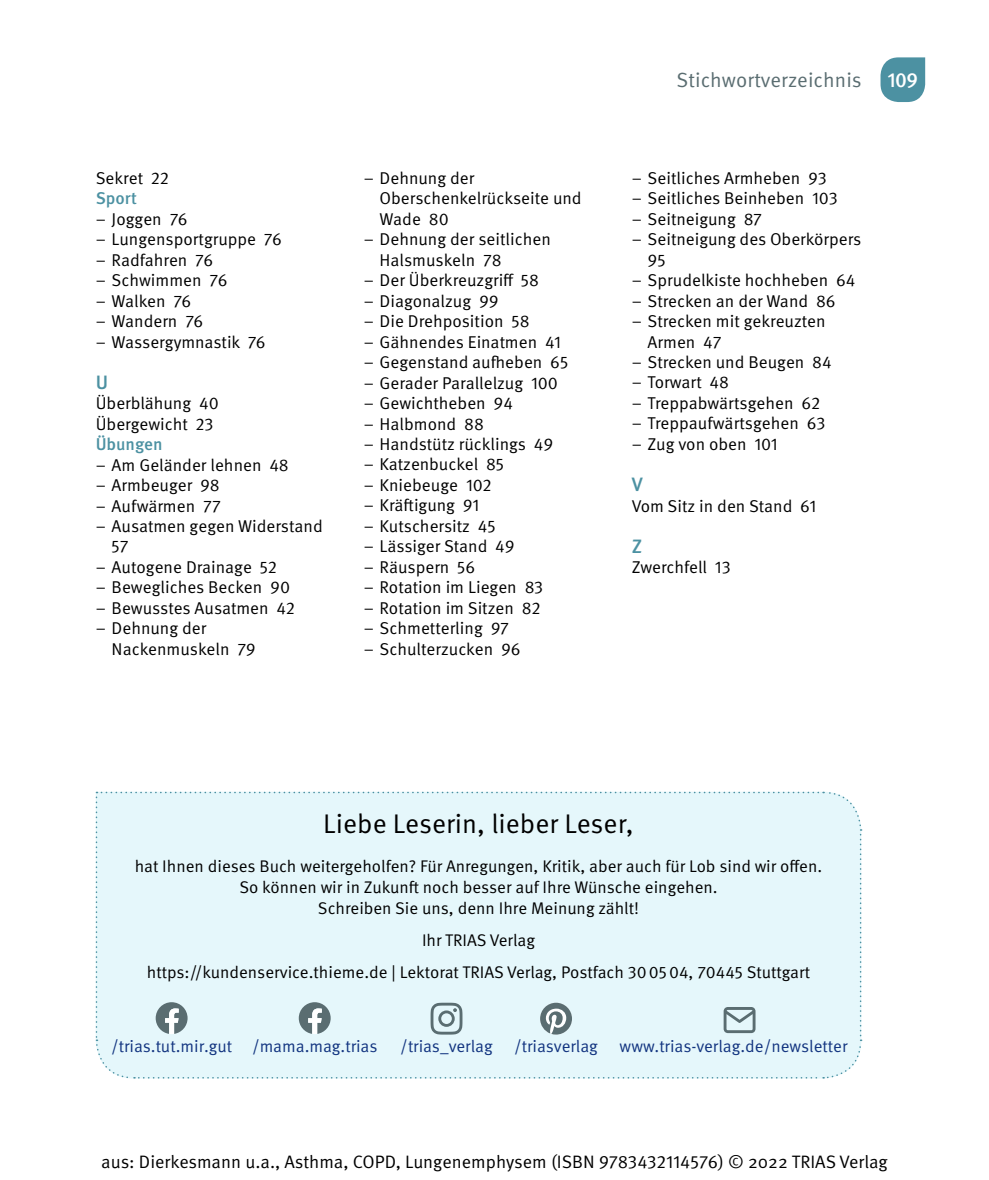
<style>
.page{position:relative;width:989px;height:1180px;background:#fff}
.page>*{position:absolute;margin:0;border:0;box-sizing:border-box;transform-origin:0 0}
.t1{font:27px "Meta Pro Norm";color:#000}
.t2{font:20.47px "Meta Pro Norm";letter-spacing:.005em;color:#5a6d71}
.t3{font:500 20.47px "Meta Pro";color:#fff}
.t4{font:500 19.35px "Meta Pro";color:#4c91a2}
.t5{font:18px "Meta Pro Norm";color:#000}
.t6{font:17.1px/20.5px "Meta Pro Norm";color:#000}
.t7{font:500 17.1px "Meta Pro";color:#4c91a2}
.t8{font:16.88px/21.4px "Meta Pro Norm";color:#000;text-align:center}
.t9{font:16.88px "Meta Pro Norm";color:#123480}
</style>
<div class="page">
<svg style="left:880px;top:57px;width:45px;height:45px;background:#609dac"></svg>
<div style="left:95px;top:791px;width:767px;height:288px;background:#e5f7fb"></div>
<p class="t6" style="left:96px;top:167px;width:75px">Sekret 22</p>
<p class="t7" style="left:96px;top:185px;width:43px">Sport</p>
<p class="t6" style="left:96px;top:208px;width:93px">– Joggen 76</p>
<p class="t6" style="left:96px;top:228px;width:188px">– Lungensportgruppe 76</p>
<p class="t6" style="left:96px;top:249px;width:119px">– Radfahren 76</p>
<p class="t6" style="left:96px;top:269px;width:133px">– Schwimmen 76</p>
<p class="t6" style="left:96px;top:289px;width:97px">– Walken 76</p>
<p class="t6" style="left:96px;top:310px;width:109px">– Wandern 76</p>
<p class="t6" style="left:96px;top:330px;width:172px">– Wassergymnastik 76</p>
<p class="t4" style="left:96px;top:367px;width:14px">U</p>
<p class="t6" style="left:96px;top:392px;width:125px">Überblähung 40<br>Übergewicht 23</p>
<p class="t7" style="left:96px;top:431px;width:68px">Übungen</p>
<p class="t6" style="left:96px;top:453px;width:195px">– Am Geländer lehnen 48</p>
<p class="t6" style="left:96px;top:474px;width:126px">– Armbeuger 98</p>
<p class="t6" style="left:96px;top:494px;width:127px">– Aufwärmen 77</p>
<p class="t6" style="left:112px;top:515px;width:213px;text-indent:-16px">– Ausatmen gegen Widerstand<br>57</p>
<p class="t6" style="left:96px;top:556px;width:183px">– Autogene Drainage 52</p>
<p class="t6" style="left:96px;top:576px;width:196px">– Bewegliches Becken 90</p>
<p class="t6" style="left:96px;top:597px;width:201px">– Bewusstes Ausatmen 42</p>
<p class="t6" style="left:112px;top:617px;width:146px;text-indent:-16px">– Dehnung der<br>Nackenmuskeln 79</p>
<p class="t6" style="left:379px;top:167px;width:204px;text-indent:-16px">– Dehnung der<br>Oberschenkelrückseite und<br>Wade 80</p>
<p class="t6" style="left:379px;top:228px;width:173px;text-indent:-16px">– Dehnung der seitlichen<br>Halsmuskeln 78</p>
<p class="t6" style="left:364px;top:269px;width:177px">– Der Überkreuzgriff 58</p>
<p class="t6" style="left:364px;top:289px;width:136px">– Diagonalzug 99</p>
<p class="t6" style="left:364px;top:310px;width:167px">– Die Drehposition 58</p>
<p class="t6" style="left:364px;top:330px;width:199px">– Gähnendes Einatmen 41</p>
<p class="t6" style="left:364px;top:351px;width:206px">– Gegenstand aufheben 65</p>
<p class="t6" style="left:364px;top:371px;width:196px">– Gerader Parallelzug 100</p>
<p class="t6" style="left:364px;top:392px;width:151px">– Gewichtheben 94</p>
<p class="t6" style="left:364px;top:412px;width:122px">– Halbmond 88</p>
<p class="t6" style="left:364px;top:433px;width:191px">– Handstütz rücklings 49</p>
<p class="t6" style="left:364px;top:453px;width:142px">– Katzenbuckel 85</p>
<p class="t6" style="left:364px;top:474px;width:129px">– Kniebeuge 102</p>
<p class="t6" style="left:364px;top:494px;width:117px">– Kräftigung 91</p>
<p class="t6" style="left:364px;top:515px;width:134px">– Kutschersitz 45</p>
<p class="t6" style="left:364px;top:535px;width:152px">– Lässiger Stand 49</p>
<p class="t6" style="left:364px;top:556px;width:113px">– Räuspern 56</p>
<p class="t6" style="left:364px;top:576px;width:181px">– Rotation im Liegen 83</p>
<p class="t6" style="left:364px;top:596px;width:178px">– Rotation im Sitzen 82</p>
<p class="t6" style="left:364px;top:617px;width:147px">– Schmetterling 97</p>
<p class="t6" style="left:364px;top:637px;width:158px">– Schulterzucken 96</p>
<p class="t2" style="left:676px;top:64px;width:186px">Stichwortverzeichnis</p>
<p class="t3" style="left:887px;top:64px;width:32px">109</p>
<p class="t6" style="left:631px;top:166px;width:196px">– Seitliches Armheben 93</p>
<p class="t6" style="left:631px;top:187px;width:208px">– Seitliches Beinheben 103</p>
<p class="t6" style="left:631px;top:207px;width:132px">– Seitneigung 87</p>
<p class="t6" style="left:647px;top:228px;width:215px;text-indent:-16px">– Seitneigung des Oberkörpers<br>95</p>
<p class="t6" style="left:631px;top:269px;width:225px">– Sprudelkiste hochheben 64</p>
<p class="t6" style="left:631px;top:289px;width:205px">– Strecken an der Wand 86</p>
<p class="t6" style="left:647px;top:310px;width:179px;text-indent:-16px">– Strecken mit gekreuzten<br>Armen 47</p>
<p class="t6" style="left:631px;top:351px;width:201px">– Strecken und Beugen 84</p>
<p class="t6" style="left:631px;top:371px;width:99px">– Torwart 48</p>
<p class="t6" style="left:631px;top:392px;width:190px">– Treppabwärtsgehen 62</p>
<p class="t6" style="left:631px;top:412px;width:195px">– Treppaufwärtsgehen 63</p>
<p class="t6" style="left:631px;top:433px;width:147px">– Zug von oben 101</p>
<p class="t4" style="left:631px;top:469px;width:12px">V</p>
<p class="t6" style="left:631px;top:494px;width:186px">Vom Sitz in den Stand 61</p>
<p class="t4" style="left:631px;top:531px;width:12px">Z</p>
<p class="t6" style="left:631px;top:556px;width:100px">Zwerchfell 13</p>
<h1 class="t1" style="left:323px;top:803px;width:312px">Liebe Leserin, lieber Leser,</h1>
<p class="t8" style="left:135px;top:854px;width:689px">hat Ihnen dieses Buch weitergeholfen? Für Anregungen, Kritik, aber auch für Lob sind wir offen.<br>So können wir in Zukunft noch besser auf Ihre Wünsche eingehen.<br>Schreiben Sie uns, denn Ihre Meinung zählt!</p>
<p class="t8" style="left:147px;top:923px;width:665px;line-height:31.5px">Ihr TRIAS Verlag<br>https://kundenservice.thieme.de | Lektorat TRIAS Verlag, Postfach 300504, 70445 Stuttgart</p>
<p class="t9" style="left:111px;top:1033px;width:268px">/trias.tut.mir.gut /mama.mag.trias</p>
<p class="t9" style="left:400px;top:1033px;width:94px">/trias_verlag</p>
<p class="t9" style="left:514px;top:1033px;width:85px">/triasverlag</p>
<p class="t9" style="left:619px;top:1033px;width:229px">www.trias-verlag.de/newsletter</p>
<p class="t5" style="left:101px;top:1148px;width:788px">aus: Dierkesmann u.a., Asthma, COPD, Lungenemphysem (ISBN 9783432114576) © 2022 TRIAS Verlag</p>
</div>
